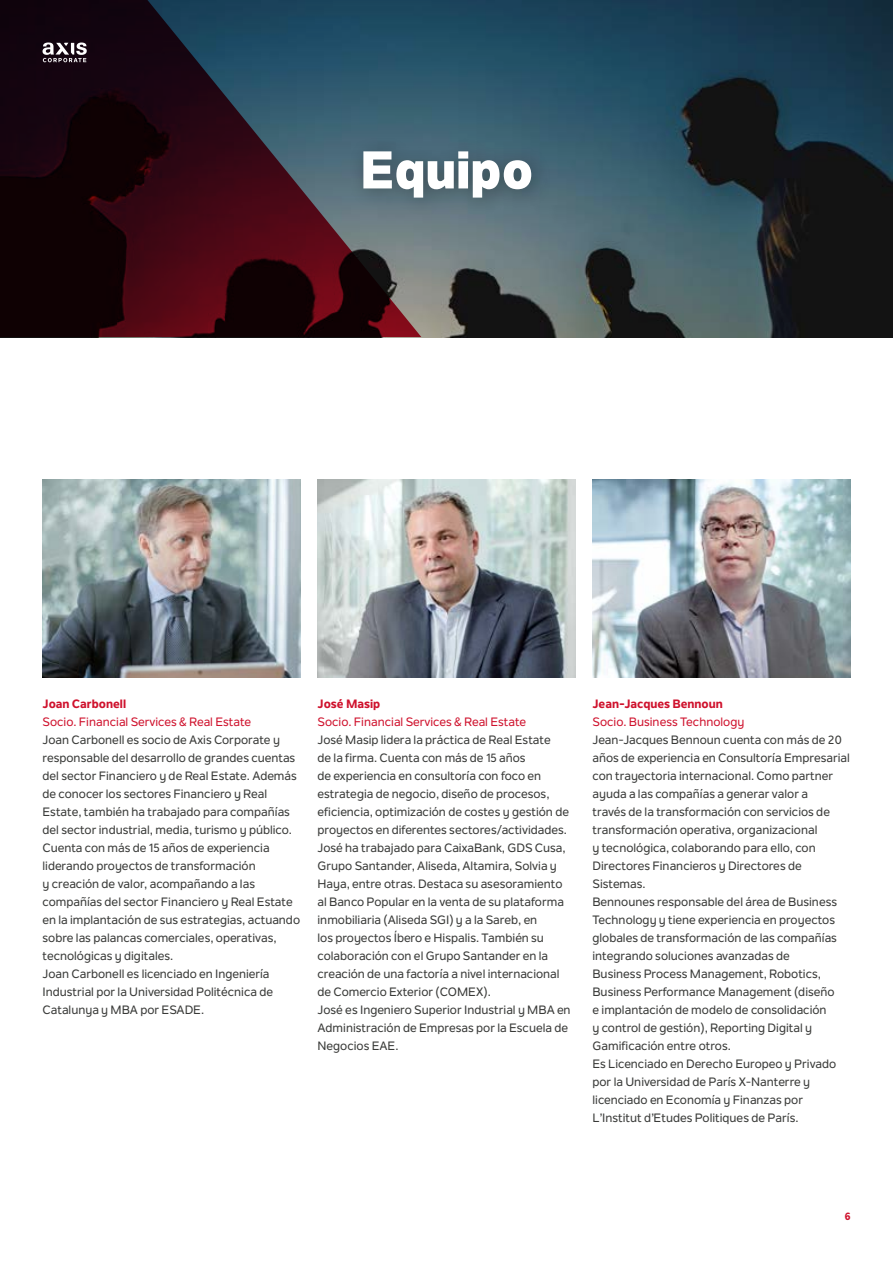
<style>
.page{position:relative;width:893px;height:1263px;background:#fff}
.page>*{position:absolute;margin:0;border:0;box-sizing:border-box;transform-origin:0 0}
.t1{font:800 52.5px "Nolan Next";color:#fff}
.t2{font:500 12px/18px "Nolan Next";color:#393a38}
.t3{font:500 12px "Nolan Next";color:#cf122d}
.t4{font:800 12px "Nolan Next";color:#cf122d}
.t5{font:800 10.5px "Nolan Next";color:#cf122d}
</style>
<div class="page">
<img style="left:43px;top:479px;width:257px;height:198px">
<img style="left:317px;top:479px;width:258px;height:198px">
<img style="left:592px;top:479px;width:258px;height:198px">
<svg style="left:421px;top:0;width:472px;height:337px"></svg>
<svg style="left:0;top:0;width:421px;height:337px"></svg>
<div style="left:347px;top:135px;width:206px;height:84px;background:#000;opacity:.3"></div>
<svg style="left:43px;top:43px;width:44px;height:19px"></svg>
<h1 class="t1" style="left:359px;top:137px;width:175px">Equipo</h1>
<p class="t4" style="left:43px;top:696px;width:85px">Joan Carbonell</p>
<p class="t3" style="left:43px;top:714px;width:210px">Socio. Financial Services &amp; Real Estate</p>
<p class="t2" style="left:43px;top:730px;width:259px">Joan Carbonell es socio de Axis Corporate y responsable del desarrollo de grandes cuentas del sector Financiero y de Real Estate. Además de conocer los sectores Financiero y Real Estate, también ha trabajado para compañías del sector industrial, media, turismo y público.<br>Cuenta con más de 15 años de experiencia liderando proyectos de transformación<br>y creación de valor, acompañando a las compañías del sector Financiero y Real Estate en la implantación de sus estrategias, actuando sobre las palancas comerciales, operativas, tecnológicas y digitales.<br>Joan Carbonell es licenciado en Ingeniería Industrial por la Universidad Politécnica de Catalunya y MBA por ESADE.</p>
<p class="t4" style="left:317px;top:696px;width:64px">José Masip</p>
<p class="t3" style="left:317px;top:714px;width:210px">Socio. Financial Services &amp; Real Estate</p>
<p class="t2" style="left:317px;top:730px;width:255px">José Masip lidera la práctica de Real Estate<br>de la firma. Cuenta con más de 15 años<br>de experiencia en consultoría con foco en estrategia de negocio, diseño de procesos, eficiencia, optimización de costes y gestión de proyectos en diferentes sectores/actividades.<br>José ha trabajado para CaixaBank, GDS Cusa, Grupo Santander, Aliseda, Altamira, Solvia y Haya, entre otras. Destaca su asesoramiento al Banco Popular en la venta de su plataforma inmobiliaria (Aliseda SGI) y a la Sareb, en<br>los proyectos Íbero e Hispalis. También su colaboración con el Grupo Santander en la creación de una factoría a nivel internacional de Comercio Exterior (COMEX).<br>José es Ingeniero Superior Industrial y MBA en Administración de Empresas por la Escuela de Negocios EAE.</p>
<p class="t4" style="left:592px;top:696px;width:132px">Jean-Jacques Bennoun</p>
<p class="t3" style="left:592px;top:714px;width:153px">Socio. Business Technology</p>
<p class="t2" style="left:592px;top:730px;width:259px">Jean-Jacques Bennoun cuenta con más de 20 años de experiencia en Consultoría Empresarial con trayectoria internacional. Como partner ayuda a las compañías a generar valor a<br>través de la transformación con servicios de transformación operativa, organizacional<br>y tecnológica, colaborando para ello, con Directores Financieros y Directores de Sistemas.<br>Bennounes responsable del área de Business Technology y tiene experiencia en proyectos globales de transformación de las compañías integrando soluciones avanzadas de<br>Business Process Management, Robotics, Business Performance Management (diseño<br>e implantación de modelo de consolidación<br>y control de gestión), Reporting Digital y Gamificación entre otros.<br>Es Licenciado en Derecho Europeo y Privado por la Universidad de París X-Nanterre y licenciado en Economía y Finanzas por L’Institut d’Etudes Politiques de París.</p>
<p class="t5" style="left:845px;top:1210px;width:7px">6</p>
</div>
